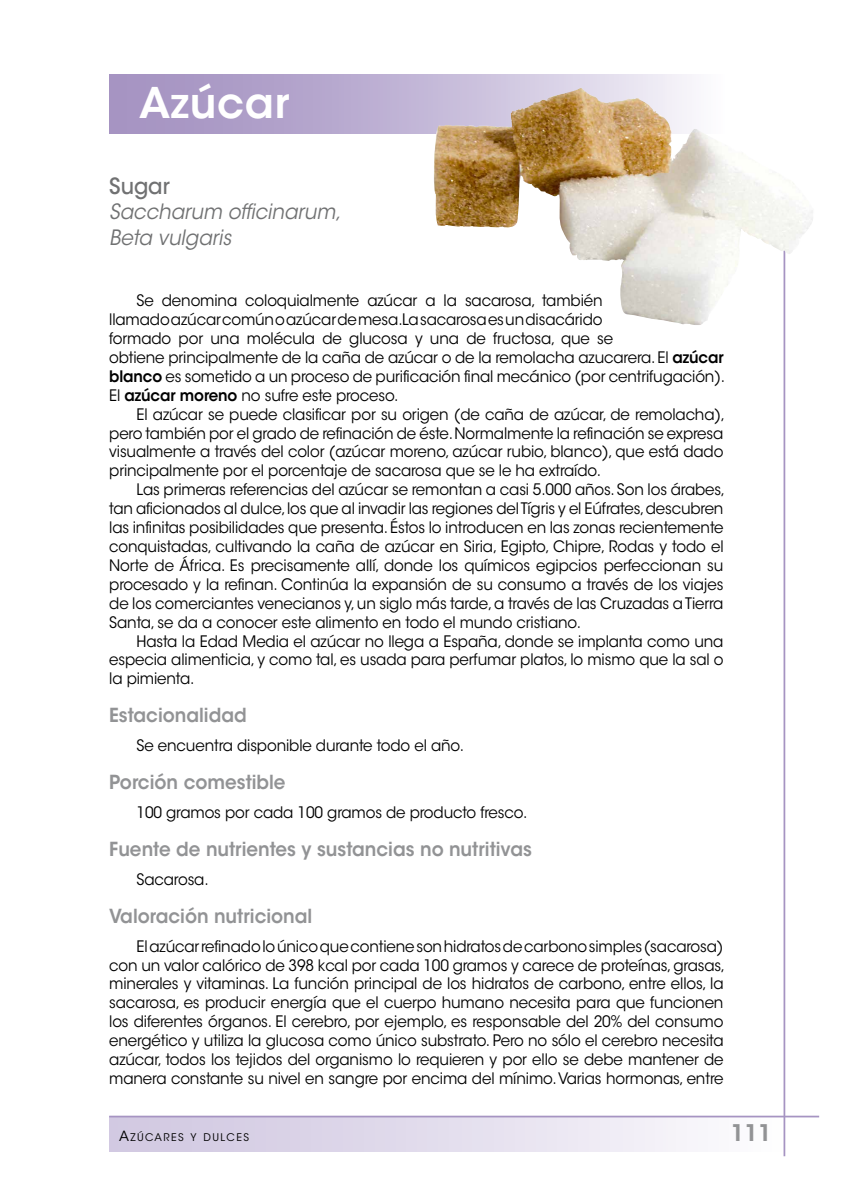
<style>
.page{position:relative;width:844px;height:1191px;background:#fff}
.page>*{position:absolute;margin:0;border:0;box-sizing:border-box;transform-origin:0 0}
.t1{font:600 42px "ITC Avant Garde Std";letter-spacing:.015em;color:#fff}
.t2{font:600 22.75px "ITC Avant Garde Std";color:#929395}
.t3{font:500 22.22px "ITC Avant Garde Std";color:#707172;scale:.94 1}
.t4{font:italic 21px/25.2px "ITC Avant Garde Std";color:#707172;scale:.94 1}
.t5{font:600 19.25px "ITC Avant Garde Std";color:#929395;scale:.95 1}
.t6{font:15.75px/18.9px "ITC Avant Garde Std";letter-spacing:-.01em;color:#000;text-align:justify;scale:.95 1}
.t7{font:10.5px "ITC Avant Garde Std";letter-spacing:.135em;color:#000}
.s1{font-weight:600}
.s2{font-size:14px}
</style>
<div class="page">
<div style="left:109px;top:74px;width:615px;height:60px;background:linear-gradient(to right,#9b86bb,#f4f2f9)"></div>
<div style="left:109px;top:1116px;width:675px;height:35px;background:linear-gradient(to right,#cec5df,#fcfbfd)"></div>
<hr style="left:109px;top:1115px;width:710px;height:2px;background:#a694c2">
<hr style="left:783px;top:179px;width:2px;height:977px;background:#a694c2">
<img style="left:433px;top:88px;width:380px;height:237px">
<h1 class="t1" style="left:139px;top:76px;width:152px">Azúcar</h1>
<h3 class="t3" style="left:109px;top:172px;width:66px">Sugar</h3>
<h3 class="t4" style="left:109px;top:200px;width:248px">Saccharum officinarum,<br>Beta vulgaris</h3>
<p class="t6" style="left:109px;top:291px;width:649px;text-align:left;text-indent:27px">Se denomina coloquialmente azúcar a la sacarosa, también<br>llamado azúcar común o azúcar de mesa.La sacarosa es un disacárido<br>formado por una molécula de glucosa y una de fructosa, que se<br>obtiene principalmente de la caña de azúcar o de la remolacha azucarera. El <span class="s1">azúcar blanco</span> es sometido a un proceso de purificación final mecánico (por centrifugación).<br>El <span class="s1">azúcar moreno</span> no sufre este proceso.</p>
<p class="t6" style="left:109px;top:405px;width:649px;text-indent:27px">El azúcar se puede clasificar por su origen (de caña de azúcar, de remolacha), pero también por el grado de refinación de éste. Normalmente la refinación se expresa visualmente a través del color (azúcar moreno, azúcar rubio, blanco), que está dado principalmente por el porcentaje de sacarosa que se le ha extraído.</p>
<p class="t6" style="left:109px;top:480px;width:649px;text-indent:27px">Las primeras referencias del azúcar se remontan a casi 5.000 años. Son los árabes, tan aficionados al dulce, los que al invadir las regiones del Tígris y el Eúfrates, descubren las infinitas posibilidades que presenta. Éstos lo introducen en las zonas recientemente conquistadas, cultivando la caña de azúcar en Siria, Egipto, Chipre, Rodas y todo el Norte de África. Es precisamente allí, donde los químicos egipcios perfeccionan su procesado y la refinan. Continúa la expansión de su consumo a través de los viajes de los comerciantes venecianos y, un siglo más tarde, a través de las Cruzadas a Tierra Santa, se da a conocer este alimento en todo el mundo cristiano.</p>
<p class="t6" style="left:109px;top:631px;width:648px;text-indent:27px">Hasta la Edad Media el azúcar no llega a España, donde se implanta como una especia alimenticia, y como tal, es usada para perfumar platos, lo mismo que la sal o la pimienta.</p>
<p class="t5" style="left:109px;top:703px;width:146px">Estacionalidad</p>
<p class="t6" style="left:136px;top:736px;width:346px">Se encuentra disponible durante todo el año.</p>
<p class="t5" style="left:109px;top:770px;width:187px">Porción comestible</p>
<p class="t6" style="left:136px;top:803px;width:413px">100 gramos por cada 100 gramos de producto fresco.</p>
<p class="t5" style="left:109px;top:836px;width:446px">Fuente de nutrientes y sustancias no nutritivas</p>
<p class="t6" style="left:136px;top:870px;width:77px">Sacarosa.</p>
<p class="t5" style="left:109px;top:903px;width:215px">Valoración nutricional</p>
<p class="t6" style="left:109px;top:936px;width:649px;text-indent:27px">El azúcar refinado lo único que contiene son hidratos de carbono simples (sacarosa) con un valor calórico de 398 kcal por cada 100 gramos y carece de proteínas, grasas, minerales y vitaminas. La función principal de los hidratos de carbono, entre ellos, la sacarosa, es producir energía que el cuerpo humano necesita para que funcionen los diferentes órganos. El cerebro, por ejemplo, es responsable del 20% del consumo energético y utiliza la glucosa como único substrato. Pero no sólo el cerebro necesita azúcar, todos los tejidos del organismo lo requieren y por ello se debe mantener de manera constante su nivel en sangre por encima del mínimo. Varias hormonas, entre</p>
<p class="t7" style="left:119px;top:1131px;width:131px"><span class="s2">A</span>ZÚCARES Y DULCES</p>
<h2 class="t2" style="left:730px;top:1118px;width:43px">111</h2>
</div>
